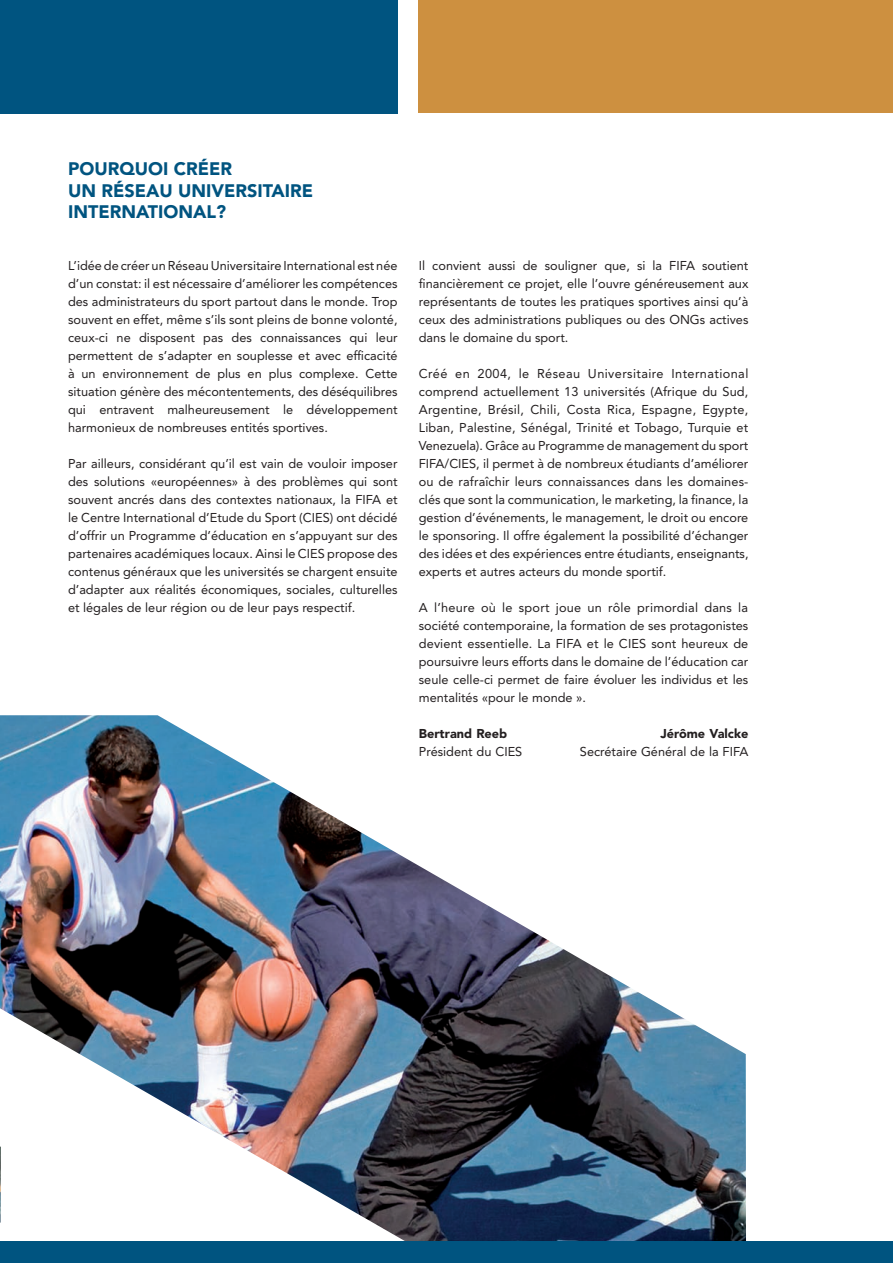
<style>
.page{position:relative;width:893px;height:1263px;background:#fff}
.page>*{position:absolute;margin:0;border:0;box-sizing:border-box;transform-origin:0 0}
.t1{font:900 18px/21.6px "Avenir LT Std";color:#005480}
.t2{font:12.75px/18px "Avenir LT Std";color:#231f20;text-align:justify}
.t3{font:900 12.75px "Avenir LT Std";color:#231f20}
</style>
<div class="page">
<img style="left:0;top:715px;width:746px;height:527px">
<div style="left:0;top:0;width:397px;height:113px;background:#005480"></div>
<div style="left:419px;top:0;width:474px;height:113px;background:#cd9040"></div>
<div style="left:0;top:1242px;width:893px;height:21px;background:#005480"></div>
<img style="left:0;top:1146px;width:1px;height:76px">
<h1 class="t1" style="left:68px;top:158px;width:247px">POU RQUOI CRÉER<br>U N RÉSEAU UNIVERSITAIRE<br>INTERNATIONAL?</h1>
<p class="t2" style="left:68px;top:257px;width:331px">L’idée de créer un Réseau Universitaire I nternational est née d’un constat: il est nécessaire d’améliorer les compétences des administrateurs du sport partout dans le monde. Trop souvent en effet, même s’ils sont pleins de bonne volonté, ceux-ci ne disposent pas des connaissances qui leur permettent de s’adapter en souplesse et avec efficacité à un environnement de plus en plus complexe. Cette situation génère des mécontentements, des déséquilibres qui entravent malheureusement le développement harmonieux de nombreuses entités sportives.</p>
<p class="t2" style="left:68px;top:455px;width:331px">Par ailleurs, considérant qu’il est vain de vouloir imposer des solutions «européennes» à des problèmes qui sont souvent ancrés dans des contextes nationaux, la FI FA et le Centre I nternational d’Etude du Sport (CIES) ont décidé d’offrir un Programme d’éducation en s’appuyant sur des partenaires académiques locaux. Ainsi le CIES propose des contenus généraux que les universités se chargent ensuite d’adapter aux réalités économiques, sociales, culturelles et légales de leur région ou de leur pays respectif.</p>
<p class="t2" style="left:419px;top:257px;width:331px">I l convient aussi de souligner que, si la FI FA soutient financièrement ce projet, elle l’ouvre généreusement aux représentants de toutes les pratiques sportives ainsi qu’à ceux des administrations publiques ou des ONGs actives dans le domaine du sport.</p>
<p class="t2" style="left:419px;top:365px;width:331px">Créé en 2004, le Réseau Universitaire I nternational comprend actuellement 13 universités (Afrique du Sud, Argentine, Brésil, Chili, Costa Rica, Espagne, Egypte, Liban, Palestine, Sénégal, Trinité et Tobago, Turquie et Venezuela). Grâce au Programme de management du sport FI FA/CIES, il permet à de nombreux étudiants d’améliorer ou de rafraîchir leurs connaissances dans les domaines&shy;clés que sont la communication, le marketing, la finance, la gestion d’événements, le management, le droit ou encore le sponsoring. I l offre également la possibilité d’échanger des idées et des expériences entre étudiants, enseignants, experts et autres acteurs du monde sportif.</p>
<p class="t2" style="left:419px;top:599px;width:331px">A l’heure où le sport joue un rôle primordial dans la société contemporaine, la formation de ses protagonistes devient essentielle. La FI FA et le CIES</p>
<p class="t2" style="left:419px;top:635px;width:331px;text-indent:233px">sont heureux de poursuivre leurs efforts dans le domaine de l’éducation car seule celle-ci permet de faire évoluer les individus et les mentalités «pour le monde ».</p>
<p class="t3" style="left:419px;top:726px;width:90px">BERTRAND REEB</p>
<p class="t3" style="left:660px;top:726px;width:89px">JÉRÔME VALCKE</p>
<p class="t2" style="left:419px;top:743px;width:92px">Président du CIES</p>
<p class="t2" style="left:580px;top:743px;width:170px">Secrétaire Général de la FI FA</p>
</div>
